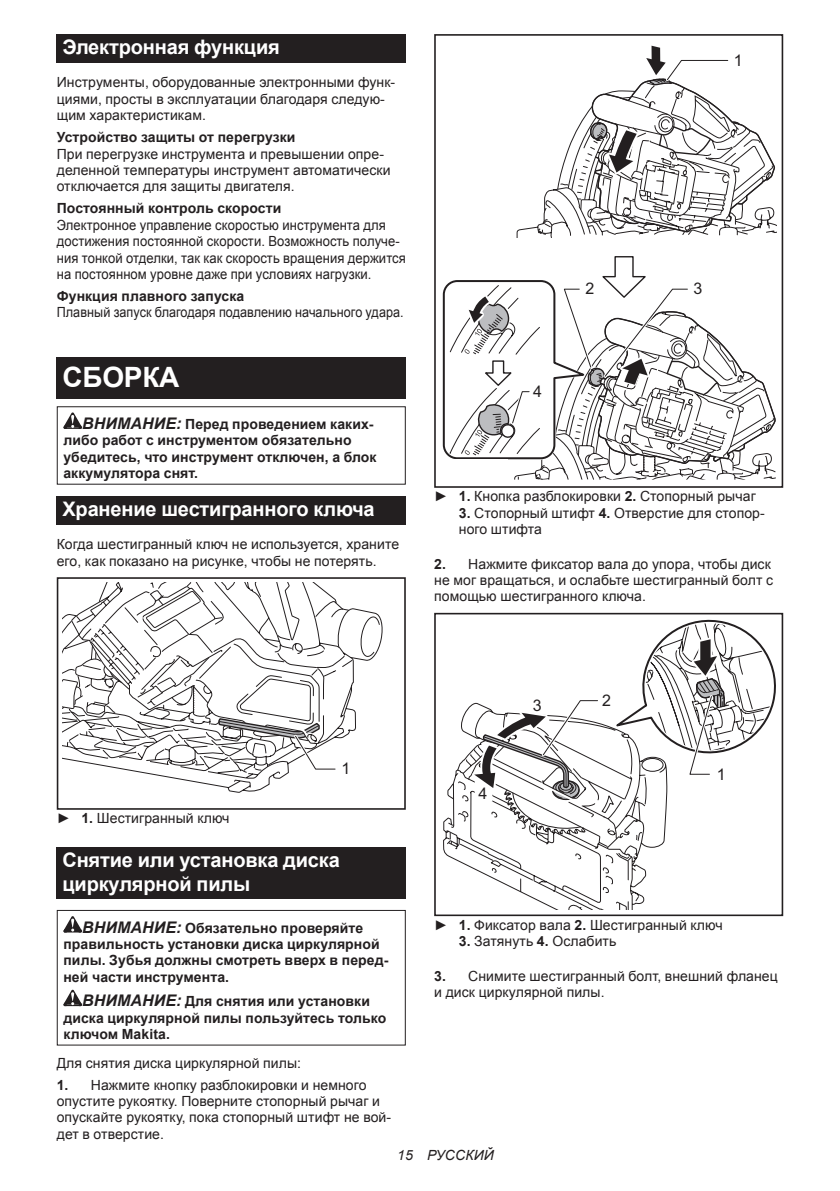
<style>
.page{position:relative;width:840px;height:1191px;background:#fff}
.page>*{position:absolute;margin:0;border:0;box-sizing:border-box;transform-origin:0 0}
.t1{font:700 28px "Arial";letter-spacing:-.01em;color:#fff}
.t2{font:700 20px/23.4px "Arial";letter-spacing:-.01em;color:#fff}
.t3{font:16px "Arial";color:#231f20}
.t4{font:14px/16.4px "Arial";letter-spacing:.005em;color:#231f20}
.t5{font:700 14px/16.4px "Arial";letter-spacing:.005em;color:#231f20}
.t6{font:14px/16.4px "Arial";letter-spacing:.005em;color:#231f20;scale:.93 1}
.t7{font:14px "Arial";letter-spacing:.005em;color:#231f20;scale:.9 1}
.t8{font:italic 14px "Arial";letter-spacing:.005em;color:#231f20}
.s1{font-style:italic;font-size:16px}
.s2{font-weight:700}
</style>
<div class="page">
<div style="left:57px;top:34px;width:348px;height:29px;background:#231f20"></div>
<div style="left:57px;top:357px;width:348px;height:41px;background:#231f20"></div>
<svg style="left:63px;top:412px;width:19px;height:17px"></svg>
<div style="left:57px;top:406px;width:348px;height:79px;border:1px solid #231f20"></div>
<div style="left:57px;top:496px;width:348px;height:28px;background:#231f20"></div>
<svg style="left:103px;top:766px;width:186px;height:27px"></svg>
<svg style="left:62px;top:582px;width:321px;height:184px"></svg>
<div style="left:57px;top:781px;width:73px;height:28px;background:#fff"></div>
<div style="left:57px;top:577px;width:348px;height:232px;border:2px solid #231f20"></div>
<svg style="left:217px;top:719px;width:121px;height:53px"></svg>
<div style="left:57px;top:847px;width:348px;height:52px;background:#231f20"></div>
<svg style="left:63px;top:916px;width:19px;height:16px"></svg>
<svg style="left:63px;top:989px;width:19px;height:17px"></svg>
<div style="left:57px;top:910px;width:348px;height:135px;border:1px solid #231f20"></div>
<div style="left:434px;top:34px;width:348px;height:454px;border:2px solid #231f20"></div>
<svg style="left:442px;top:46px;width:334px;height:433px"></svg>
<div style="left:434px;top:613px;width:348px;height:303px;border:2px solid #231f20"></div>
<svg style="left:442px;top:614px;width:339px;height:295px"></svg>
<h2 class="t2" style="left:62px;top:36px;width:219px">Электронная функция</h2>
<p class="t4" style="left:57px;top:74px;width:340px">Инструменты, оборудованные электронными функ&shy;циями, просты в эксплуатации благодаря следую&shy;щим характеристикам.</p>
<p class="t5" style="left:57px;top:130px;width:240px">Устройство защиты от перегрузки</p>
<p class="t4" style="left:57px;top:146px;width:335px">При перегрузке инструмента и превышении опре&shy;деленной температуры инструмент автоматически отключается для защиты двигателя.</p>
<p class="t5" style="left:57px;top:201px;width:226px">Постоянный контроль скорости</p>
<p class="t6" style="left:57px;top:217px;width:376px">Электронное управление скоростью инструмента для достижения постоянной скорости. Возможность получе&shy;ния тонкой отделки, так как скорость вращения держится на постоянном уровне даже при условиях нагрузки.</p>
<p class="t5" style="left:57px;top:288px;width:189px">Функция плавного запуска</p>
<p class="t7" style="left:57px;top:303px;width:387px">Плавный запуск благодаря подавлению начального удара.</p>
<h1 class="t1" style="left:62px;top:358px;width:118px">СБОРКА</h1>
<p class="t5" style="left:63px;top:416px;width:314px;text-indent:19px"><span class="s1">ВНИМАНИЕ:</span> Перед проведением каких&shy;либо работ с инструментом обязательно убедитесь, что инструмент отключен, а блок аккумулятора снят.</p>
<h2 class="t2" style="left:62px;top:498px;width:314px">Хранение шестигранного ключа</h2>
<p class="t4" style="left:57px;top:536px;width:343px">Когда шестигранный ключ не используется, храните его, как показано на рисунке, чтобы не потерять.</p>
<p class="t3" style="left:533px;top:381px;width:10px">4</p>
<p class="t3" style="left:585px;top:278px;width:10px">2</p>
<p class="t3" style="left:733px;top:49px;width:10px">1</p>
<p class="t3" style="left:693px;top:278px;width:10px">3</p>
<p class="t4" style="left:434px;top:488px;width:323px">► <span class="s2">1.</span> Кнопка разблокировки <span class="s2">2.</span> Стопорный рычаг</p>
<p class="t4" style="left:458px;top:505px;width:307px"><span class="s2">3.</span> Стопорный штифт <span class="s2">4.</span> Отверстие для стопор&shy;ного штифта</p>
<p class="t4" style="left:434px;top:555px;width:340px"><span class="s2">2.</span> Нажмите фиксатор вала до упора, чтобы диск не мог вращаться, и ослабьте шестигранный болт с помощью шестигранного ключа.</p>
<p class="t3" style="left:341px;top:758px;width:10px">1</p>
<p class="t4" style="left:57px;top:810px;width:174px">► <span class="s2">1.</span> Шестигранный ключ</p>
<h2 class="t2" style="left:62px;top:849px;width:279px">Снятие или установка диска циркулярной пилы</h2>
<p class="t5" style="left:63px;top:919px;width:326px;text-indent:19px"><span class="s1">ВНИМАНИЕ:</span> Обязательно проверяйте правильность установки диска циркулярной пилы. Зубья должны смотреть вверх в перед&shy;ней части инструмента.</p>
<p class="t5" style="left:63px;top:993px;width:324px;text-indent:19px"><span class="s1">ВНИМАНИЕ:</span> Для снятия или установки диска циркулярной пилы пользуйтесь только ключом Makita.</p>
<p class="t4" style="left:57px;top:1054px;width:246px">Для снятия диска циркулярной пилы:</p>
<p class="t4" style="left:57px;top:1076px;width:335px"><span class="s2">1.</span> Нажмите кнопку разблокировки и немного опустите рукоятку. Поверните стопорный рычаг и опускайте рукоятку, пока стопорный штифт не вой&shy;дет в отверстие.</p>
<p class="t3" style="left:478px;top:783px;width:10px">4</p>
<p class="t3" style="left:532px;top:695px;width:10px">3</p>
<p class="t3" style="left:601px;top:690px;width:10px">2</p>
<p class="t3" style="left:716px;top:764px;width:10px">1</p>
<p class="t4" style="left:434px;top:916px;width:290px">► <span class="s2">1.</span> Фиксатор вала <span class="s2">2.</span> Шестигранный ключ</p>
<p class="t4" style="left:458px;top:933px;width:159px"><span class="s2">3.</span> Затянуть <span class="s2">4.</span> Ослабить</p>
<p class="t4" style="left:434px;top:967px;width:345px"><span class="s2">3.</span> Снимите шестигранный болт, внешний фланец и диск циркулярной пилы.</p>
<p class="t8" style="left:397px;top:1146px;width:98px">15 РУССКИЙ</p>
</div>
